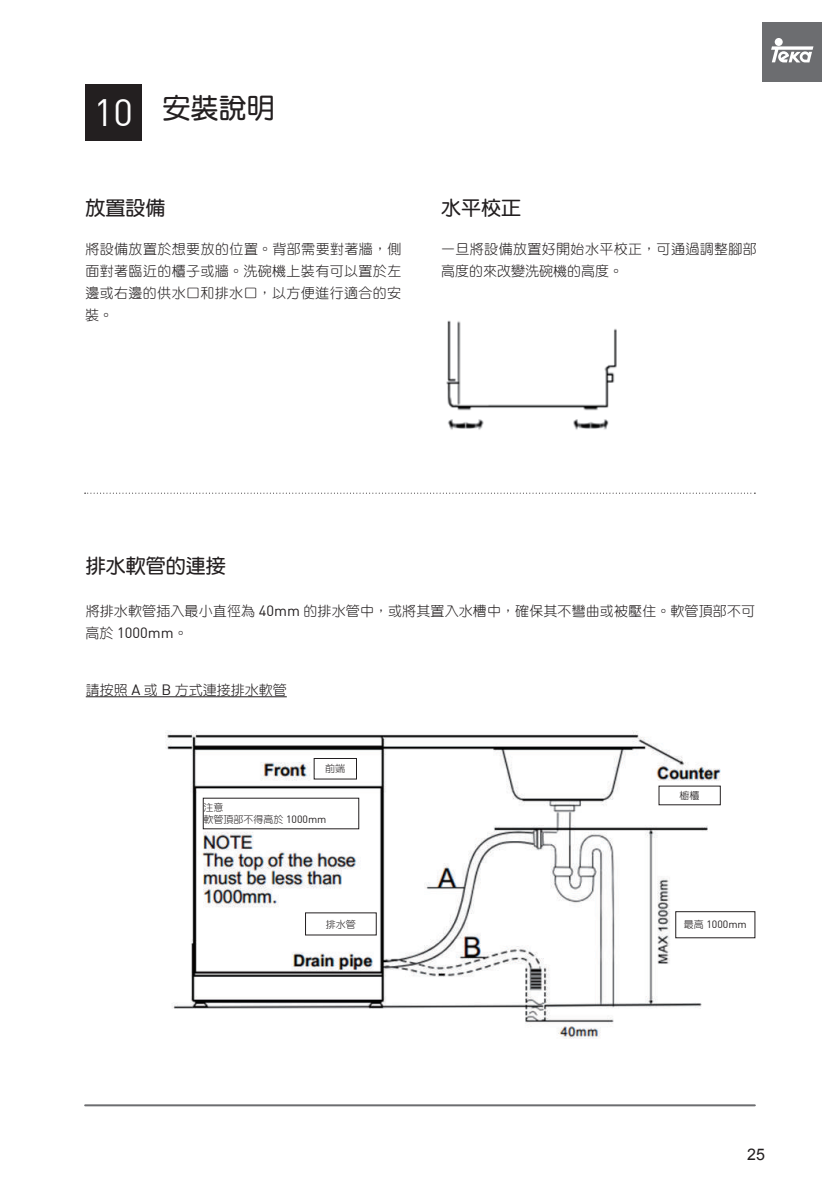
<style>
.page{position:relative;width:840px;height:1191px;background:#fff}
.page>*{position:absolute;margin:0;border:0;box-sizing:border-box;transform-origin:0 0}
.t1{font:28px "DF Yuan Std W7";color:#231f20}
.t2{font:20px "DF Yuan Std W7";color:#231f20}
.t3{font:16px "Arial";color:#231f20}
.t4{font:14.6px "DIN";color:#231f20}
.t5{font:14px/22px "DF Yuan Std W3";letter-spacing:.025em;color:#231f20;text-align:justify}
.t6{font:14px "DF Yuan Std W3";color:#231f20}
.t7{font:10.4px "DIN";color:#231f20}
.t8{font:10px/12px "DF Yuan Std W3";color:#231f20}
.s1{font-family:"DIN";font-size:37.4px;color:#fff}
.s2{font-family:"DIN";font-size:14.6px}
.s3{font-family:"DF Yuan Std W3";font-size:14px}
.s4{font-family:"DIN";font-size:10.4px}
.s5{font-family:"DF Yuan Std W3";font-size:10px}
</style>
<div class="page">
<hr style="left:85px;top:1104px;width:669px;height:2px;background:#6c6d70">
<div style="left:761px;top:23px;width:59px;height:59px;background:#6c6d70"></div>
<div style="left:774px;top:38px;width:8px;height:8px;background:#fff;border-radius:50%"></div>
<svg style="left:771px;top:46px;width:42px;height:16px"></svg>
<div style="left:85px;top:84px;width:56px;height:56px;background:#231f20"></div>
<img style="left:446px;top:320px;width:171px;height:110px">
<svg style="left:85px;top:492px;width:670px;height:1px"></svg>
<hr style="left:86px;top:696px;width:200px;height:1px;background:#231f20">
<img style="left:165px;top:730px;width:570px;height:309px">
<svg style="left:313px;top:758px;width:44px;height:21px"></svg>
<svg style="left:658px;top:785px;width:62px;height:20px"></svg>
<svg style="left:202px;top:797px;width:157px;height:32px"></svg>
<svg style="left:674px;top:911px;width:81px;height:27px"></svg>
<svg style="left:305px;top:912px;width:71px;height:23px"></svg>
<h1 class="t1" style="left:94px;top:92px;width:182px"><span class="s1">10</span> 安裝說明</h1>
<h2 class="t2" style="left:85px;top:197px;width:81px">放置設備</h2>
<p class="t5" style="left:85px;top:237px;width:317px">將設備放置於想要放的位置。背部需要對著牆，側面對著臨近的櫃子或牆。洗碗機上裝有可以置於左邊或右邊的供水口和排水口，以方便進行適合的安裝。</p>
<h2 class="t2" style="left:441px;top:197px;width:81px">水平校正</h2>
<p class="t5" style="left:441px;top:237px;width:317px">一旦將設備放置好開始水平校正，可通過調整腳部高度的來改變洗碗機的高度。</p>
<h2 class="t2" style="left:86px;top:555px;width:142px">排水軟管的連接</h2>
<p class="t5" style="left:86px;top:599px;width:670px">將排水軟管插入最小直徑為 <span class="s2">40mm</span> 的排水管中，或將其置入水槽中，確保其不彎曲或被壓住。軟管頂部不可</p>
<p class="t4" style="left:85px;top:623px;width:104px"><span class="s3">高於</span> 1000mm<span class="s3">。</span></p>
<p class="t6" style="left:86px;top:683px;width:202px">請按照 <span class="s2">A</span> 或 <span class="s2">B</span> 方式連接排水軟管</p>
<p class="t8" style="left:325px;top:762px;width:21px">前端</p>
<p class="t8" style="left:203px;top:801px;width:124px">注意<br>軟管頂部不得高於 <span class="s4">1000mm</span></p>
<p class="t8" style="left:679px;top:789px;width:21px">櫥櫃</p>
<p class="t8" style="left:326px;top:917px;width:31px">排水管</p>
<p class="t7" style="left:683px;top:918px;width:64px"><span class="s5">最高</span> 1000mm</p>
<p class="t3" style="left:746px;top:1144px;width:19px">25</p>
</div>
